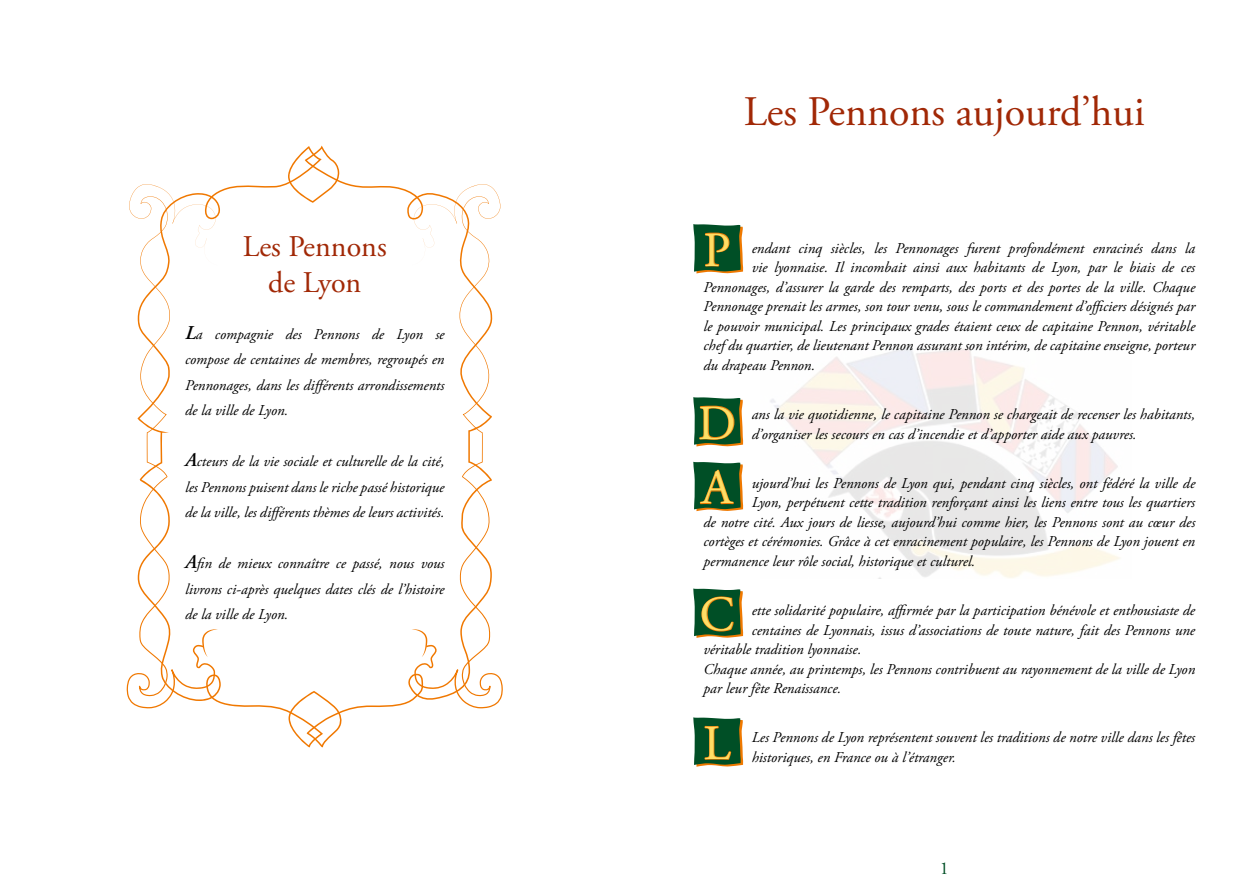
<style>
.page{position:relative;width:1259px;height:893px;background:#fff}
.page>*{position:absolute;margin:0;border:0;box-sizing:border-box;transform-origin:0 0}
.t1{font:48.9px/64.7px "Adobe Garamond Pro";color:#ffde65}
.t2{font:42px "Adobe Garamond Pro";color:#a12806}
.t3{font:30px/36px "Adobe Garamond Pro";color:#a12806;text-align:center}
.t4{font:18px "Adobe Garamond Pro";color:#004f26}
.t5{font:italic 15px/25.5px "Adobe Garamond Pro";color:#000;text-align:justify}
.s1{font-weight:600;font-size:19.5px}
</style>
<div class="page">
<svg style="left:693px;top:224px;width:50px;height:50px;background:#3c6533"></svg>
<svg style="left:693px;top:397px;width:50px;height:50px;background:#426632"></svg>
<svg style="left:693px;top:462px;width:50px;height:49px;background:#3a622e"></svg>
<svg style="left:693px;top:588px;width:50px;height:50px;background:#3d6532"></svg>
<svg style="left:693px;top:717px;width:50px;height:50px;background:#396433"></svg>
<svg style="left:137px;top:146px;width:356px;height:601px"></svg>
<h2 class="t2" style="left:743px;top:87px;width:403px">Les Pennons aujourd’hui</h2>
<h3 class="t3" style="left:243px;top:230px;width:145px">Les Pennons de Lyon</h3>
<h1 class="t1" style="left:703px;top:220px;width:28px">P</h1>
<p class="t5" style="left:751px;top:236px;width:445px">endant cinq siècles, les Pennonages furent profondément enracinés dans la</p>
<p class="t5" style="left:751px;top:255px;width:445px">vie lyonnaise. Il incombait ainsi aux habitants de Lyon, par le biais de ces</p>
<p class="t5" style="left:703px;top:275px;width:493px">Pennonages, d’assurer la garde des remparts, des ports et des portes de la ville. Chaque</p>
<p class="t5" style="left:703px;top:294px;width:493px">Pennonage prenait les armes, son tour venu, sous le commandement d’officiers désignés par</p>
<p class="t5" style="left:703px;top:314px;width:493px">le pouvoir municipal. Les principaux grades étaient ceux de capitaine Pennon, véritable</p>
<p class="t5" style="left:703px;top:333px;width:493px">chef du quartier, de lieutenant Pennon assurant son intérim, de capitaine enseigne, porteur</p>
<p class="t5" style="left:703px;top:353px;width:113px">du drapeau Pennon.</p>
<p class="t5" style="left:751px;top:405px;width:445px;line-height:19.5px">ans la vie quotidienne, le capitaine Pennon se chargeait de recenser les habitants, d’organiser les secours en cas d’incendie et d’apporter aide aux pauvres.</p>
<p class="t5" style="left:751px;top:471px;width:445px">ujourd’hui les Pennons de Lyon qui, pendant cinq siècles, ont fédéré la ville de</p>
<p class="t5" style="left:751px;top:490px;width:445px">Lyon, perpétuent cette tradition renforçant ainsi les liens entre tous les quartiers</p>
<p class="t5" style="left:703px;top:510px;width:493px">de notre cité. Aux jours de liesse, aujourd’hui comme hier, les Pennons sont au cœur des</p>
<p class="t5" style="left:703px;top:529px;width:493px">cortèges et cérémonies. Grâce à cet enracinement populaire, les Pennons de Lyon jouent en</p>
<p class="t5" style="left:703px;top:549px;width:273px">permanence leur rôle social, historique et culturel.</p>
<p class="t5" style="left:751px;top:598px;width:445px">ette solidarité populaire, affirmée par la participation bénévole et enthousiaste de</p>
<p class="t5" style="left:751px;top:617px;width:445px">centaines de Lyonnais, issus d’associations de toute nature, fait des Pennons une</p>
<p class="t5" style="left:703px;top:637px;width:159px">véritable tradition lyonnaise.</p>
<p class="t5" style="left:703px;top:656px;width:493px">Chaque année, au printemps, les Pennons contribuent au rayonnement de la ville de Lyon</p>
<p class="t5" style="left:703px;top:676px;width:139px">par leur fête Renaissance.</p>
<p class="t5" style="left:751px;top:728px;width:445px;line-height:19.5px">Les Pennons de Lyon représentent souvent les traditions de notre ville dans les fêtes historiques, en France ou à l’étranger.</p>
<p class="t5" style="left:185px;top:321px;width:261px"><span class="s1">L</span>a compagnie des Pennons de Lyon se compose de centaines de membres, regroupés en Pennonages, dans les différents arrondissements de la ville de Lyon.</p>
<p class="t5" style="left:185px;top:449px;width:261px"><span class="s1">A</span>cteurs de la vie sociale et culturelle de la cité, les Pennons puisent dans le riche passé historique de la ville, les différents thèmes de leurs activités.</p>
<p class="t5" style="left:185px;top:551px;width:261px"><span class="s1">A</span>fin de mieux connaître ce passé, nous vous livrons ci-après quelques dates clés de l’histoire de la ville de Lyon.</p>
<h1 class="t1" style="left:698px;top:393px;width:40px">D<br>A</h1>
<h1 class="t1" style="left:700px;top:584px;width:36px">C</h1>
<h1 class="t1" style="left:703px;top:713px;width:29px">L</h1>
<p class="t4" style="left:939px;top:858px;width:10px">1</p>
</div>
